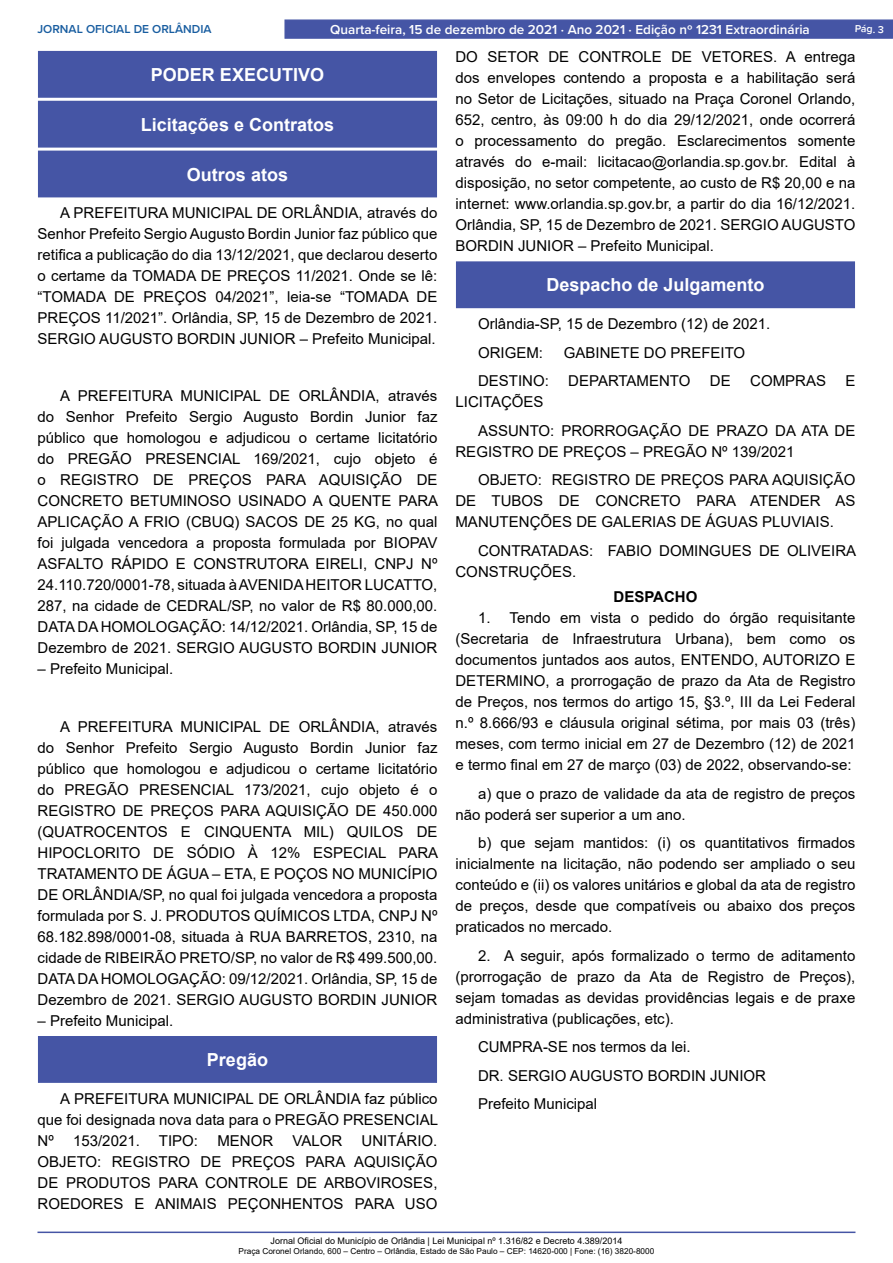
<style>
.page{position:relative;width:893px;height:1263px;background:#fff}
.page>*{position:absolute;margin:0;border:0;box-sizing:border-box;transform-origin:0 0}
.t1{font:700 18px "Arial";color:#fff}
._2_-_Corpo{font:15px/21px "Arial";color:#000;text-align:justify}
._1_-_Cabeçalho{font:700 15px "Arial";color:#000}
.t2{font:600 13.5px "Proxima Nova";color:#fff}
.t3{font:600 12px "Proxima Nova";color:#185da0}
.t4{font:600 10.5px "Proxima Nova";color:#fff}
.t5{font:9px "Arial";color:#000}
.t6{font:8.25px "Arial";color:#000}
</style>
<div class="page">
<hr style="left:38px;top:1231px;width:817px;height:2px;background:#4555a5">
<div style="left:284px;top:19px;width:609px;height:20px;background:#4555a5;border:1px solid #4555a5"></div>
<div style="left:39px;top:51px;width:397px;height:46px;background:#4555a5"></div>
<div style="left:38px;top:51px;width:399px;height:47px;border:1px solid #4555a5"></div>
<div style="left:39px;top:101px;width:397px;height:46px;background:#4555a5"></div>
<div style="left:38px;top:101px;width:399px;height:47px;border:1px solid #4555a5"></div>
<div style="left:39px;top:151px;width:397px;height:46px;background:#4555a5"></div>
<div style="left:39px;top:1036px;width:397px;height:46px;background:#4555a5"></div>
<div style="left:38px;top:1036px;width:399px;height:47px;border:1px solid #4555a5"></div>
<div style="left:456px;top:262px;width:398px;height:46px;background:#4555a5"></div>
<div style="left:456px;top:261px;width:399px;height:47px;border:1px solid #4555a5"></div>
<p class="t3" style="left:38px;top:20px;width:176px">JORNAL OFICIAL DE ORLÂNDIA</p>
<p class="t2" style="left:330px;top:19px;width:481px">Quarta-feira, 15 de dezembro de 2021 ⋅ Ano 2021 ⋅ Edição nº 1231 Extraordinária</p>
<p class="t4" style="left:855px;top:21px;width:31px;rotate:2deg">Pág. 3</p>
<p class="t1" style="left:151px;top:62px;width:175px">PODER EXECUTIVO</p>
<p class="t1" style="left:141px;top:112px;width:195px">Licitações e Contratos</p>
<p class="t1" style="left:187px;top:162px;width:103px">Outros atos</p>
<p class="_2_-_Corpo" style="left:38px;top:203px;width:401px;text-indent:22px">A PREFEITURA MUNICIPAL DE ORLÂNDIA, através do Senhor Prefeito Sergio Augusto Bordin Junior faz público que retifica a publicação do dia 13/12/2021, que declarou deserto o certame da TOMADA DE PREÇOS 11/2021. Onde se lê: “TOMADA DE PREÇOS 04/2021”, leia-se “TOMADA DE PREÇOS 11/2021”. Orlândia, SP, 15 de Dezembro de 2021.<br>SERGIO AUGUSTO BORDIN JUNIOR – Prefeito Municipal.</p>
<p class="_2_-_Corpo" style="left:455px;top:46px;width:401px">DO SETOR DE CONTROLE DE VETORES. A entrega dos envelopes contendo a proposta e a habilitação será no Setor de Licitações, situado na Praça Coronel Orlando, 652, centro, às 09:00 h do dia 29/12/2021, onde ocorrerá o processamento do pregão. Esclarecimentos somente através do e-mail: licitacao@orlandia.sp.gov.br. Edital à disposição, no setor competente, ao custo de R$ 20,00 e na internet: www.orlandia.sp.gov.br, a partir do dia 16/12/2021.<br>Orlândia, SP, 15 de Dezembro de 2021. SERGIO AUGUSTO BORDIN JUNIOR – Prefeito Municipal.</p>
<p class="t1" style="left:546px;top:272px;width:220px">Despacho de Julgamento</p>
<p class="_2_-_Corpo" style="left:478px;top:313px;width:294px">Orlândia-SP, 15 de Dezembro (12) de 2021.</p>
<p class="_2_-_Corpo" style="left:478px;top:342px;width:67px">ORIGEM:</p>
<p class="_2_-_Corpo" style="left:564px;top:342px;width:183px">GABINETE DO PREFEITO</p>
<p class="_2_-_Corpo" style="left:478px;top:370px;width:72px">DESTINO:</p>
<p class="_2_-_Corpo" style="left:568px;top:370px;width:124px">DEPARTAMENTO</p>
<p class="_2_-_Corpo" style="left:710px;top:370px;width:22px">DE</p>
<p class="_2_-_Corpo" style="left:750px;top:370px;width:77px">COMPRAS</p>
<p class="_2_-_Corpo" style="left:845px;top:370px;width:12px">E</p>
<p class="_2_-_Corpo" style="left:455px;top:391px;width:90px">LICITAÇÕES</p>
<p class="_2_-_Corpo" style="left:455px;top:420px;width:401px;text-indent:22px">ASSUNTO: PRORROGAÇÃO DE PRAZO DA ATA DE<br>REGISTRO DE PREÇOS – PREGÃO Nº 139/2021</p>
<p class="_2_-_Corpo" style="left:455px;top:469px;width:401px;text-indent:22px">OBJETO: REGISTRO DE PREÇOS PARA AQUISIÇÃO DE TUBOS DE CONCRETO PARA ATENDER AS MANUTENÇÕES DE GALERIAS DE ÁGUAS PLUVIAIS.</p>
<p class="_2_-_Corpo" style="left:455px;top:540px;width:402px;text-indent:22px">CONTRATADAS: FABIO DOMINGUES DE OLIVEIRA<br>CONSTRUÇÕES.</p>
<p class="_1_-_Cabeçalho" style="left:613px;top:586px;width:85px">DESPACHO</p>
<p class="_2_-_Corpo" style="left:455px;top:607px;width:401px;text-indent:22px">1. Tendo em vista o pedido do órgão requisitante (Secretaria de Infraestrutura Urbana), bem como os documentos juntados aos autos, ENTENDO, AUTORIZO E DETERMINO, a prorrogação de prazo da Ata de Registro de Preços, nos termos do artigo 15, §3.º, III da Lei Federal n.º 8.666/93 e cláusula original sétima, por mais 03 (três) meses, com termo inicial em 27 de Dezembro (12) de 2021 e termo final em 27 de março (03) de 2022, observando-se:</p>
<p class="_2_-_Corpo" style="left:455px;top:783px;width:401px;text-indent:22px">a) que o prazo de validade da ata de registro de preços não poderá ser superior a um ano.</p>
<p class="_2_-_Corpo" style="left:455px;top:832px;width:401px;text-indent:22px">b) que sejam mantidos: (i) os quantitativos firmados inicialmente na licitação, não podendo ser ampliado o seu conteúdo e (ii) os valores unitários e global da ata de registro de preços, desde que compatíveis ou abaixo dos preços praticados no mercado.</p>
<p class="_2_-_Corpo" style="left:455px;top:945px;width:401px;text-indent:22px">2. A seguir, após formalizado o termo de aditamento (prorrogação de prazo da Ata de Registro de Preços), sejam tomadas as devidas providências legais e de praxe administrativa (publicações, etc).</p>
<p class="_2_-_Corpo" style="left:478px;top:1036px;width:214px">CUMPRA-SE nos termos da lei.</p>
<p class="_2_-_Corpo" style="left:478px;top:1065px;width:290px">DR. SERGIO AUGUSTO BORDIN JUNIOR</p>
<p class="_2_-_Corpo" style="left:478px;top:1093px;width:121px">Prefeito Municipal</p>
<p class="_2_-_Corpo" style="left:38px;top:386px;width:402px;text-indent:22px">A PREFEITURA MUNICIPAL DE ORLÂNDIA, através do Senhor Prefeito Sergio Augusto Bordin Junior faz público que homologou e adjudicou o certame licitatório do PREGÃO PRESENCIAL 169/2021, cujo objeto é o REGISTRO DE PREÇOS PARA AQUISIÇÃO DE CONCRETO BETUMINOSO USINADO A QUENTE PARA APLICAÇÃO A FRIO (CBUQ) SACOS DE 25 KG, no qual foi julgada vencedora a proposta formulada por BIOPAV ASFALTO RÁPIDO E CONSTRUTORA EIRELI, CNPJ Nº 24.110.720/0001-78, situada à AVENIDA HEITOR LUCATTO, 287, na cidade de CEDRAL/SP, no valor de R$ 80.000,00.<br>DATA DA HOMOLOGAÇÃO: 14/12/2021. Orlândia, SP, 15 de Dezembro de 2021. SERGIO AUGUSTO BORDIN JUNIOR</p>
<p class="_2_-_Corpo" style="left:38px;top:659px;width:137px">– Prefeito Municipal.</p>
<p class="_2_-_Corpo" style="left:38px;top:716px;width:402px;text-indent:22px">A PREFEITURA MUNICIPAL DE ORLÂNDIA, através do Senhor Prefeito Sergio Augusto Bordin Junior faz público que homologou e adjudicou o certame licitatório do PREGÃO PRESENCIAL 173/2021, cujo objeto é o REGISTRO DE PREÇOS PARA AQUISIÇÃO DE 450.000 (QUATROCENTOS E CINQUENTA MIL) QUILOS DE HIPOCLORITO DE SÓDIO À 12% ESPECIAL PARA TRATAMENTO DE ÁGUA – ETA, E POÇOS NO MUNICÍPIO DE ORLÂNDIA/SP, no qual foi julgada vencedora a proposta formulada por S. J. PRODUTOS QUÍMICOS LTDA, CNPJ Nº 68.182.898/0001-08, situada à RUA BARRETOS, 2310, na cidade de RIBEIRÃO PRETO/SP, no valor de R$ 499.500,00.<br>DATA DA HOMOLOGAÇÃO: 09/12/2021. Orlândia, SP, 15 de Dezembro de 2021. SERGIO AUGUSTO BORDIN JUNIOR</p>
<p class="_2_-_Corpo" style="left:38px;top:1010px;width:137px">– Prefeito Municipal.</p>
<p class="t1" style="left:207px;top:1047px;width:63px">Pregão</p>
<p class="_2_-_Corpo" style="left:38px;top:1088px;width:402px;text-indent:22px">A PREFEITURA MUNICIPAL DE ORLÂNDIA faz público que foi designada nova data para o PREGÃO PRESENCIAL Nº</p>
<p class="_2_-_Corpo" style="left:38px;top:1130px;width:401px;text-indent:324px">UNITÁRIO.<br>OBJETO: REGISTRO DE PREÇOS PARA AQUISIÇÃO DE PRODUTOS PARA CONTROLE DE ARBOVIROSES, ROEDORES E ANIMAIS PEÇONHENTOS PARA USO</p>
<p class="_2_-_Corpo" style="left:73px;top:1130px;width:68px">153/2021.</p>
<p class="_2_-_Corpo" style="left:159px;top:1130px;width:41px">TIPO:</p>
<p class="_2_-_Corpo" style="left:217px;top:1130px;width:57px">MENOR</p>
<p class="_2_-_Corpo" style="left:293px;top:1130px;width:51px">VALOR</p>
<p class="t5" style="left:271px;top:1235px;width:353px">Jornal Oficial do Município de Orlândia | Lei Municipal nº 1.316/82 e Decreto 4.389/2014</p>
<p class="t6" style="left:239px;top:1245px;width:417px">Praça Coronel Orlando, 600 – Centro – Orlândia, Estado de São Paulo – CEP: 14620-000 | Fone: (16) 3820-8000</p>
</div>
